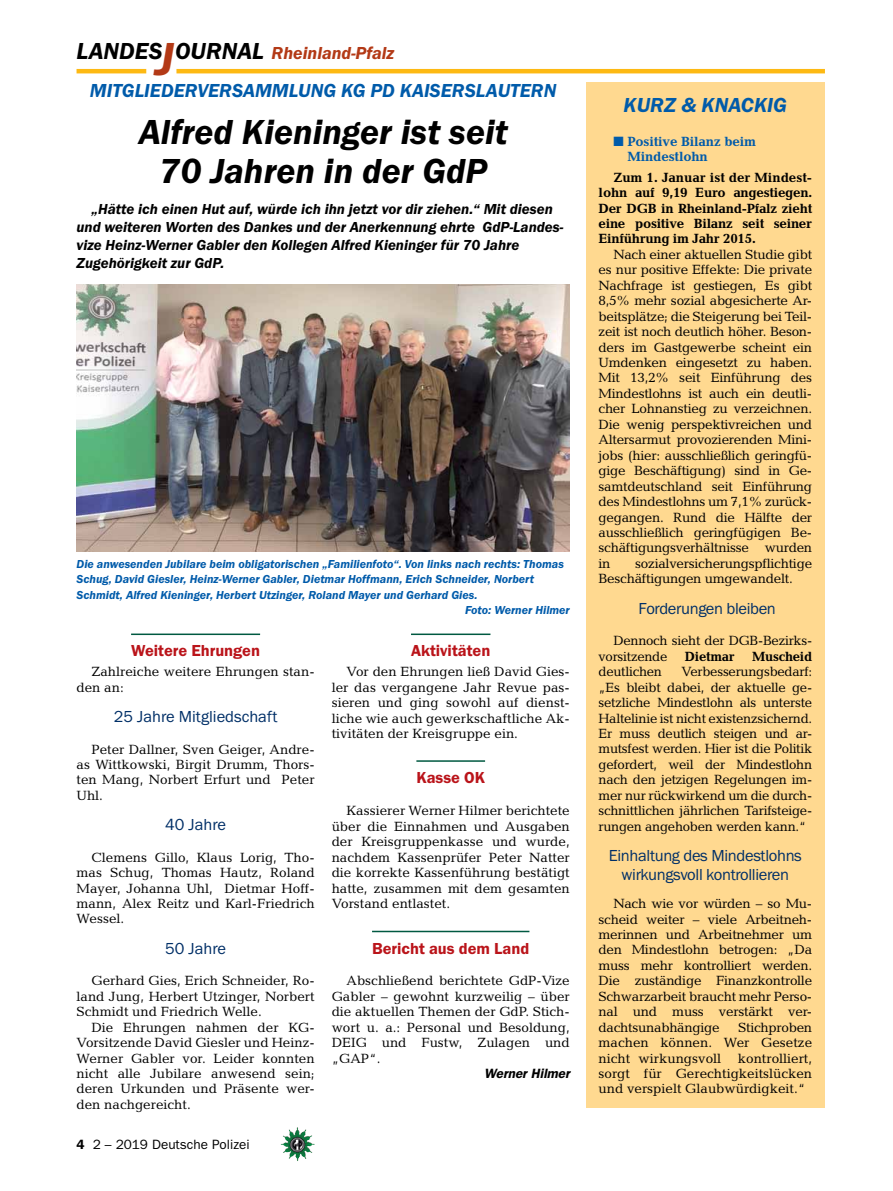
<style>
.page{position:relative;width:893px;height:1191px;background:#fff}
.page>*{position:absolute;margin:0;border:0;box-sizing:border-box;transform-origin:0 0}
.t1{font:italic 600 36px/39px "Franklin Gothic Itc T";color:#000;text-align:center}
.t2{font:italic 600 21px "Franklin Gothic Itc T";color:#005baa}
.t3{font:italic 600 19.5px "Franklin Gothic Itc T";color:#005baa}
.t4{font:italic 600 18px "Franklin Gothic Itc T";color:#b33916}
.t5{font:16.5px/19.5px "Franklin Gothic Itc T";letter-spacing:-.02em;color:#002f67;text-align:center}
.t6{font:600 16.5px "Franklin Gothic Itc T";color:#ba141a}
.t7{font:16.5px "Franklin Gothic Itc T";color:#002f67}
.t8{font:italic 600 15px/18px "Franklin Gothic Itc T";color:#000}
.t9{font:13.5px/15.5px "Candida";color:#000;text-align:justify}
.t10{font:700 13.5px/15.5px "Candida";letter-spacing:-.02em;color:#000;text-align:justify}
.t11{font:13.5px/15.5px "Candida";letter-spacing:-.02em;color:#000}
.t12{font:700 13.5px/15.5px "Candida";letter-spacing:-.01em;color:#005baa}
.t13{font:13.5px "Franklin Gothic";color:#000}
.t14{font:italic 600 13.5px "Franklin Gothic";color:#000}
.t15{font:italic 600 12px "Franklin Gothic Itc T";color:#005baa}
.s1{font-size:24px;color:#000}
.s2{font-size:48px}
.s3{font-weight:600}
</style>
<div class="page">
<hr style="left:77px;top:69px;width:69px;height:4px;background:#fdb913">
<hr style="left:176px;top:69px;width:649px;height:4px;background:#fdb913">
<img style="left:281px;top:1128px;width:16px;height:24px">
<img style="left:77px;top:284px;width:493px;height:267px">
<hr style="left:131px;top:633px;width:129px;height:2px;background:#005941">
<hr style="left:411px;top:633px;width:79px;height:2px;background:#005941">
<hr style="left:416px;top:760px;width:69px;height:2px;background:#005941">
<hr style="left:372px;top:930px;width:157px;height:2px;background:#005941">
<div style="left:587px;top:83px;width:238px;height:1025px;background:#ffd990"></div>
<h3 class="t4" style="left:77px;top:42px;width:319px"><span class="s1">LANDES</span><span class="s2">J</span><span class="s1">OURNAL</span> Rheinland-Pfalz</h3>
<h3 class="t3" style="left:90px;top:79px;width:57px">Mitglieder</h3>
<h3 class="t3" style="left:197px;top:79px;width:25px">versammlun</h3>
<h3 class="t3" style="left:323px;top:79px;width:89px">g KG PD Kaiserslautern</h3>
<h1 class="t1" style="left:139px;top:112px;width:370px">Alfred Kieninger ist seit<br>70 Jahren in der GdP</h1>
<p class="t8" style="left:77px;top:200px;width:489px;text-indent:15px">„Hätte ich einen Hut auf, würde ich ihn jetzt vor dir ziehen.“ Mit diesen und weiteren Worten des Dankes und der Anerkennung ehrte GdP-Landes&shy;vize Heinz-Werner Gabler den Kollegen Alfred Kieninger für 70 Jahre Zugehörigkeit zur GdP.</p>
<p class="t15" style="left:77px;top:557px;width:489px">Die anwesenden Jubilare beim obligatorischen „Familienfoto“. Von links nach rechts: Thomas</p>
<p class="t15" style="left:77px;top:572px;width:459px">Schug, David Giesler, Heinz-Werner Gabler, Dietmar Hoffmann, Erich Schneider, Norbert</p>
<p class="t15" style="left:77px;top:588px;width:402px">Schmidt, Alfred Kieninger, Herbert Utzinger, Roland Mayer und Gerhard Gies.</p>
<p class="t15" style="left:465px;top:603px;width:106px">Foto: Werner Hilmer</p>
<p class="t6" style="left:131px;top:641px;width:130px">Weitere Ehrungen</p>
<p class="t9" style="left:77px;top:664px;width:240px;text-indent:15px">Zahlreiche weitere Ehrungen stan&shy;den an:</p>
<p class="t7" style="left:114px;top:706px;width:165px">25 Jahre Mitgliedschaft</p>
<p class="t9" style="left:77px;top:741px;width:240px;text-indent:15px">Peter Dallner, Sven Geiger, Andre&shy;as Wittkowski, Birgit Drumm, Thors&shy;ten Mang, Norbert Erfurt und Peter Uhl.</p>
<p class="t5" style="left:165px;top:814px;width:62px">40 Jahre</p>
<p class="t9" style="left:77px;top:849px;width:240px;text-indent:15px">Clemens Gillo, Klaus Lorig, Tho&shy;mas Schug, Thomas Hautz, Roland Mayer, Johanna Uhl, Dietmar Hoff&shy;mann, Alex Reitz und Karl-Friedrich Wessel.</p>
<p class="t5" style="left:165px;top:938px;width:62px">50 Jahre</p>
<p class="t9" style="left:77px;top:973px;width:240px;text-indent:15px">Gerhard Gies, Erich Schneider, Ro&shy;land Jung, Herbert Utzinger, Norbert Schmidt und Friedrich Welle.</p>
<p class="t9" style="left:77px;top:1019px;width:240px;text-indent:15px">Die Ehrungen nahmen der KG-Vorsitzende David Giesler und Heinz-Werner Gabler vor. Leider konnten nicht alle Jubilare anwesend sein; deren Urkunden und Präsente wer&shy;den nachgereicht.</p>
<p class="t6" style="left:411px;top:641px;width:81px">Aktivitäten</p>
<p class="t9" style="left:332px;top:664px;width:240px;text-indent:15px">Vor den Ehrungen ließ David Gies&shy;ler das vergangene Jahr Revue pas&shy;sieren und ging sowohl auf dienst&shy;liche wie auch gewerkschaftliche Ak&shy;tivitäten der Kreisgruppe ein.</p>
<p class="t6" style="left:416px;top:768px;width:70px">Kasse OK</p>
<p class="t9" style="left:332px;top:803px;width:240px;text-indent:15px">Kassierer Werner Hilmer berichtete über die Einnahmen und Ausgaben der Kreisgruppenkasse und wurde, nachdem Kassenprüfer Peter Natter die korrekte Kassenführung bestätigt hatte, zusammen mit dem gesamten Vorstand entlastet.</p>
<p class="t6" style="left:372px;top:938px;width:159px">Bericht aus dem Land</p>
<p class="t9" style="left:332px;top:973px;width:240px;text-indent:15px">Abschließend berichtete GdP-Vize Gabler – gewohnt kurzweilig – über die aktuellen Themen der GdP. Stich&shy;wort u. a.: Personal und Besoldung, DEIG und Fustw, Zulagen und „GAP“.</p>
<p class="t14" style="left:484px;top:1065px;width:87px">Werner Hilmer</p>
<p class="t13" style="left:77px;top:1136px;width:175px"><span class="s3">4</span> 2 – 2019 Deutsche Polizei</p>
<h2 class="t2" style="left:624px;top:93px;width:28px">kurz</h2>
<h2 class="t2" style="left:681px;top:93px;width:107px">&amp; kna ckig</h2>
<p class="t12" style="left:627px;top:133px;width:130px;text-indent:-14px">■ Positive Bilanz beim<br>Mindestlohn</p>
<p class="t10" style="left:598px;top:169px;width:215px;text-indent:15px">Zum 1. Januar ist der Mindest&shy;lohn auf 9,19 Euro angestiegen.<br>Der DGB in Rheinland-Pfalz zieht eine positive Bilanz seit seiner Einführung im Jahr 2015.</p>
<p class="t9" style="left:598px;top:247px;width:215px;text-indent:15px">Nach einer aktuellen Studie gibt es nur positive Effekte: Die private Nachfrage ist gestiegen, Es gibt 8,5% mehr sozial abgesicherte Ar&shy;beitsplätze; die Steigerung bei Teil&shy;zeit ist noch deutlich höher. Beson&shy;ders im Gastgewerbe scheint ein Umdenken eingesetzt zu haben.<br>Mit 13,2% seit Einführung des Mindestlohns ist auch ein deutli&shy;cher Lohnanstieg zu verzeichnen.<br>Die wenig perspektivreichen und Altersarmut provozierenden Mini&shy;jobs (hier: ausschließlich geringfü&shy;gige Beschäftigung) sind in Ge&shy;samtdeutschland seit Einführung des Mindestlohns um 7,1% zurück&shy;gegangen. Rund die Hälfte der ausschließlich geringfügigen Be&shy;schäftigungsverhältnisse wurden in</p>
<p class="t11" style="left:598px;top:555px;width:215px;text-indent:37px">sozialversicherungspflichtige<br>Beschäftigungen umgewandelt.</p>
<p class="t5" style="left:639px;top:598px;width:139px">Forderungen bleiben</p>
<p class="t11" style="left:598px;top:633px;width:215px;text-indent:15px">Dennoch sieht der DGB-Bezirks&shy;vorsitzende</p>
<p class="t10" style="left:685px;top:648px;width:51px">Dietmar</p>
<p class="t10" style="left:752px;top:648px;width:61px">Muscheid</p>
<p class="t9" style="left:598px;top:664px;width:215px;text-indent:83px">Verbesserungsbedarf: „Es bleibt dabei, der aktuelle ge&shy;setzliche Mindestlohn als unterste Haltelinie ist nicht existenzsichernd.<br>Er muss deutlich steigen und ar&shy;mutsfest werden. Hier ist die Politik gefordert, weil der Mindestlohn nach den jetzigen Regelungen im&shy;mer nur rückwirkend um die durch&shy;schnittlichen jährlichen Tarifsteige&shy;rungen angehoben werden kann.“</p>
<p class="t5" style="left:609px;top:845px;width:195px">Einhaltung des Mindestlohns wirkungsvoll kontrollieren</p>
<p class="t9" style="left:598px;top:895px;width:215px;text-indent:15px">Nach wie vor würden – so Mu&shy;scheid weiter – viele Arbeitneh&shy;merinnen und Arbeitnehmer um den Mindestlohn betrogen: „Da muss mehr kontrolliert werden.<br>Die zuständige Finanzkontrolle Schwarzarbeit braucht mehr Perso&shy;nal und muss verstärkt ver&shy;dachtsunabhängige</p>
<p class="t11" style="left:598px;top:664px;width:65px">deutlichen</p>
<p class="t9" style="left:598px;top:1019px;width:215px;text-indent:140px">Stichproben machen können. Wer Gesetze nicht wirkungsvoll kontrolliert, sorgt für Gerechtigkeitslücken und verspielt Glaubwürdigkeit.“</p>
</div>
